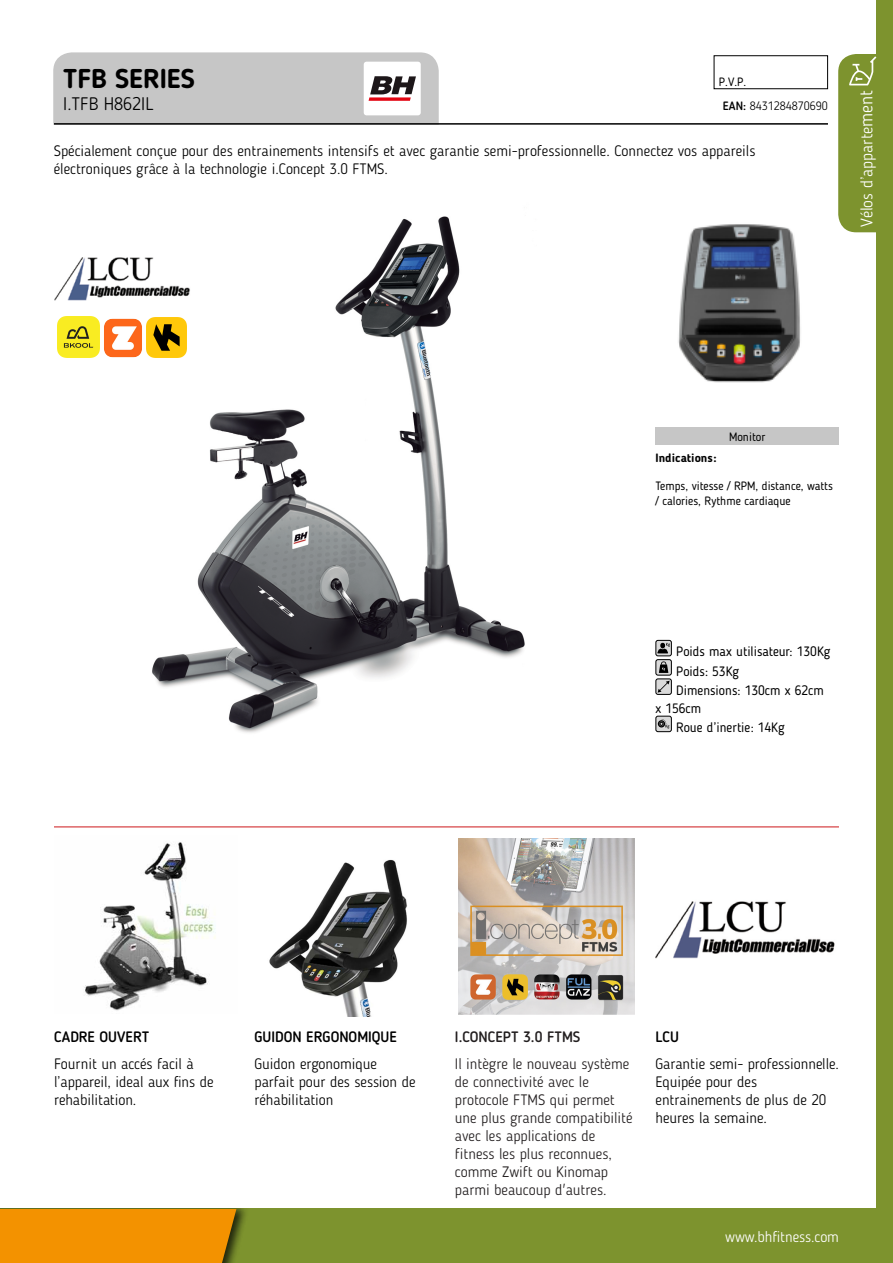
<style>
.page{position:relative;width:893px;height:1263px;background:#fff}
.page>*{position:absolute;margin:0;border:0;box-sizing:border-box;transform-origin:0 0}
.t1{font:700 27px "Blogger Sans";color:#000}
.t2{font:300 18px "Blogger Sans";color:#000}
.t3{font:300 16.5px "Blogger Sans";color:#fff}
.t4{font:300 15px/18px "Blogger Sans";color:#000}
.t5{font:300 15px/18px "Blogger Sans";color:#231f20}
.t6{font:500 15px "Blogger Sans";color:#000}
.t7{font:300 15px "Blogger Sans";color:#fff}
.t8{font:500 15px "Blogger Sans";color:#231f20}
.t9{font:13.5px/19.2px "Blogger Sans";color:#000}
.t10{font:12px/14.4px "Blogger Sans";color:#000}
.t11{font:300 12px "Blogger Sans";color:#000}
.t12{font:700 12px "Blogger Sans";color:#000}
.s1{font-weight:500}
.s2{font-size:18px}
</style>
<div class="page">
<img style="left:84px;top:842px;width:132px;height:169px">
<img style="left:655px;top:901px;width:180px;height:57px">
<hr style="left:54px;top:123px;width:774px;height:2px;background:#000">
<hr style="left:54px;top:826px;width:785px;height:1px;background:#cd171a">
<div style="left:655px;top:428px;width:184px;height:17px;background:#c6c6c6"></div>
<svg style="left:53px;top:52px;width:386px;height:73px;background:#c4c2c3"></svg>
<div style="left:0;top:1209px;width:893px;height:54px;background:#7d932e"></div>
<div style="left:0;top:1209px;width:249px;height:54px;background:#000;opacity:.75"></div>
<div style="left:0;top:1209px;width:236px;height:54px;background:#f39200"></div>
<div style="left:876px;top:0;width:17px;height:1263px;background:#7d932e"></div>
<svg style="left:656px;top:640px;width:15px;height:16px"></svg>
<div style="left:655px;top:640px;width:17px;height:16px;border:1px solid #000;border-radius:2px"></div>
<svg style="left:657px;top:643px;width:13px;height:10px"></svg>
<div style="left:656px;top:660px;width:15px;height:15px;background:#dadada;border-radius:2px"></div>
<div style="left:655px;top:659px;width:17px;height:16px;border:1px solid #000;border-radius:2px"></div>
<svg style="left:659px;top:661px;width:9px;height:12px"></svg>
<div style="left:656px;top:679px;width:15px;height:15px;background:#dadada;border-radius:2px"></div>
<div style="left:655px;top:678px;width:17px;height:17px;border:1px solid #000;border-radius:2px"></div>
<svg style="left:658px;top:681px;width:12px;height:12px"></svg>
<svg style="left:656px;top:716px;width:15px;height:16px"></svg>
<div style="left:655px;top:716px;width:17px;height:16px;border:1px solid #000;border-radius:2px"></div>
<svg style="left:659px;top:719px;width:10px;height:9px"></svg>
<svg style="left:838px;top:54px;width:39px;height:178px;background:#839838"></svg>
<div style="left:714px;top:55px;width:114px;height:34px;border:1px solid #000"></div>
<img style="left:57px;top:216px;width:468px;height:517px">
<img style="left:54px;top:249px;width:138px;height:51px">
<img style="left:678px;top:224px;width:123px;height:159px">
<img style="left:269px;top:860px;width:138px;height:157px">
<img style="left:459px;top:839px;width:176px;height:176px">
<img style="left:103px;top:317px;width:41px;height:41px">
<img style="left:146px;top:318px;width:40px;height:40px">
<img style="left:58px;top:316px;width:41px;height:41px">
<h1 class="t1" style="left:63px;top:62px;width:133px">TFB SERIES</h1>
<p class="t2" style="left:63px;top:93px;width:92px">I.TFB H862IL</p>
<p class="t4" style="left:54px;top:142px;width:703px">Spécialement conçue pour des entrainements intensifs et avec garantie semi-professionnelle. Connectez vos appareils électroniques grâce à la technologie i.Concept 3.0 FTMS.</p>
<p class="t10" style="left:719px;top:75px;width:29px">P.V.P.</p>
<p class="t11" style="left:723px;top:98px;width:106px"><span class="s1">EAN:</span> 8431284870690</p>
<p class="t3" style="left:857px;top:227px;width:138px;rotate:-90deg">Vélos d’apparte<span class="s2">ment</span></p>
<p class="t10" style="left:729px;top:429px;width:38px">Monitor</p>
<p class="t12" style="left:655px;top:450px;width:63px">Indications:</p>
<p class="t10" style="left:655px;top:479px;width:179px">Temps, vitesse / RPM, distance, watts / calories, Rythme cardiaque</p>
<p class="t9" style="left:676px;top:642px;width:156px">Poids max utilisateur: 130Kg<br>Poids: 53Kg<br>Dimensions: 130cm x 62cm</p>
<p class="t9" style="left:676px;top:698px;width:110px;text-indent:-21px">x 156cm<br>Roue d’inertie: 14Kg</p>
<p class="t6" style="left:54px;top:1028px;width:97px">CADRE OUVERT</p>
<p class="t4" style="left:54px;top:1054px;width:161px">Fournit un accés facil à l’appareil, ideal aux fins de rehabilitation.</p>
<p class="t6" style="left:254px;top:1028px;width:144px">GUIDON ERGONOMIQUE</p>
<p class="t4" style="left:254px;top:1054px;width:163px">Guidon ergonomique parfait pour des session de réhabilitation</p>
<p class="t8" style="left:455px;top:1028px;width:127px">I.CONCEPT 3.0 FTMS</p>
<p class="t5" style="left:455px;top:1055px;width:179px">Il intègre le nouveau système de connectivité avec le protocole FTMS qui permet une plus grande compatibilité avec les applications de fitness les plus reconnues, comme Zwift ou Kinomap parmi beaucoup d'autres.</p>
<p class="t6" style="left:655px;top:1028px;width:25px">LCU</p>
<p class="t4" style="left:655px;top:1054px;width:185px">Garantie semi- professionnelle.<br>Equipée pour des entrainements de plus de 20 heures la semaine.</p>
<p class="t7" style="left:725px;top:1228px;width:115px">www.bhfitness.com</p>
</div>
